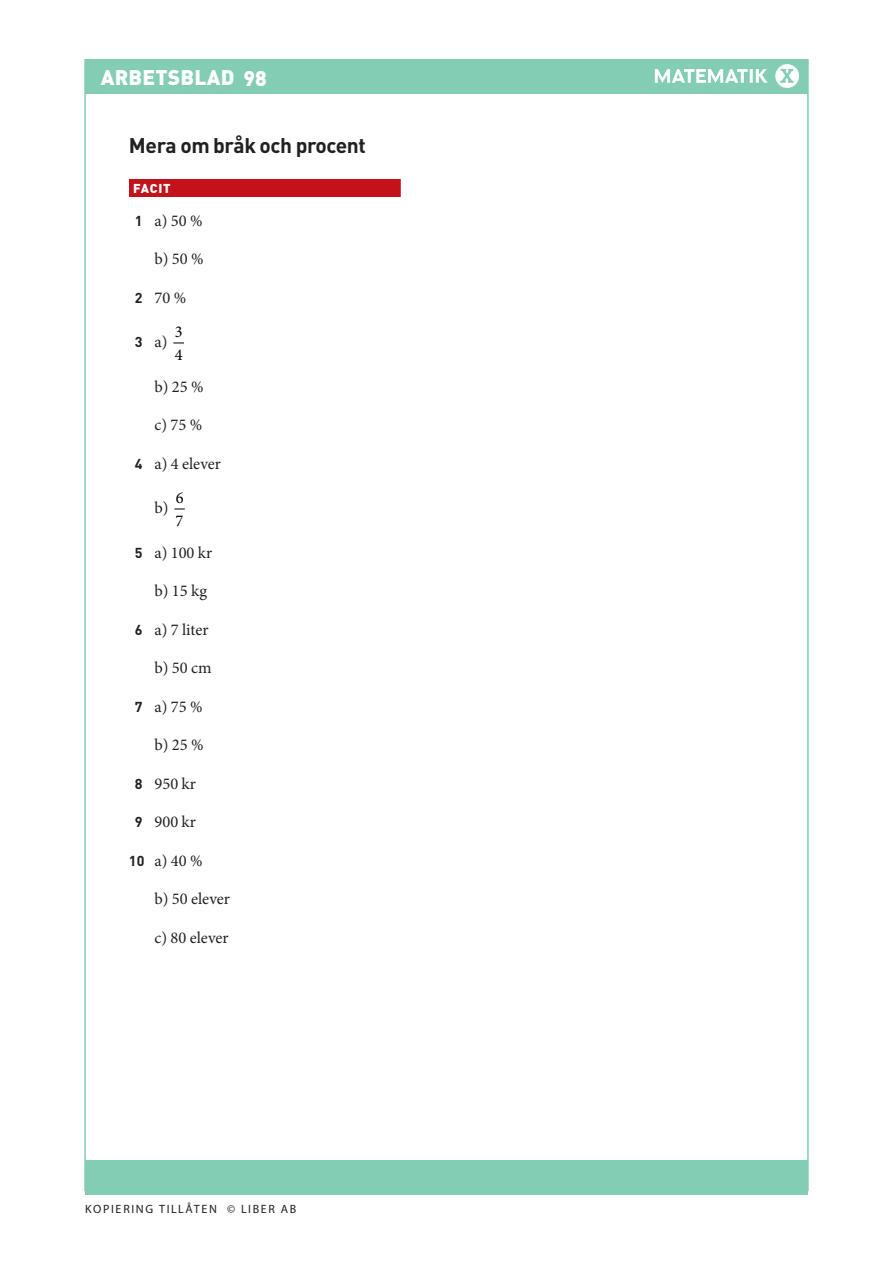
<style>
.page{position:relative;width:893px;height:1263px;background:#fff}
.page>*{position:absolute;margin:0;border:0;box-sizing:border-box;transform-origin:0 0}
.R_OH{font:700 21px "DIN Pro";letter-spacing:-.02em;color:#231f20}
.Antal_ratt{font:900 21px "DIN Pro";letter-spacing:.01em;color:#fff}
.Uppgift_luft_över_li{font:16.5px "Minion Pro";color:#231f20}
.t1{font:16.5px/23.2px "Minion Pro";color:#000}
.R_Facit_2{font:900 12.75px "DIN Pro";letter-spacing:.055em;color:#fff}
.t2{font:500 12px "Orgon Slab";letter-spacing:.14em;color:#231f20}
.s1{font-family:"DIN Pro";font-weight:700;font-size:14.25px}
</style>
<div class="page">
<div style="left:85px;top:59px;width:723px;height:34px;background:#83cdb5"></div>
<div style="left:85px;top:1160px;width:723px;height:34px;background:#83cdb5"></div>
<div style="left:775px;top:64px;width:24px;height:24px;background:#fff;border-radius:50%"></div>
<svg style="left:780px;top:69px;width:13px;height:14px"></svg>
<svg style="left:655px;top:69px;width:113px;height:14px"></svg>
<div style="left:129px;top:179px;width:272px;height:18px;background:#c4121a"></div>
<p class="Antal_ratt" style="left:101px;top:63px;width:168px">ARBETSBLAD 98</p>
<p class="R_OH" style="left:129px;top:131px;width:238px">Mera om bråk och procent</p>
<p class="R_Facit_2" style="left:133px;top:179px;width:39px">FACIT</p>
<p class="Uppgift_luft_över_li" style="left:135px;top:209px;width:69px"><span class="s1">1</span> a) 50 %</p>
<p class="Uppgift_luft_över_li" style="left:154px;top:248px;width:51px">b) 50 %</p>
<p class="Uppgift_luft_över_li" style="left:135px;top:286px;width:53px"><span class="s1">2</span> 70 %</p>
<p class="Uppgift_luft_över_li" style="left:135px;top:331px;width:34px"><span class="s1">3</span> a)</p>
<p class="t1" style="left:175px;top:320px;width:10px">3<br>4</p>
<p class="Uppgift_luft_över_li" style="left:154px;top:375px;width:51px">b) 25 %</p>
<p class="Uppgift_luft_över_li" style="left:154px;top:414px;width:49px">c) 75 %</p>
<p class="Uppgift_luft_över_li" style="left:135px;top:452px;width:88px"><span class="s1">4</span> a) 4 elever</p>
<p class="Uppgift_luft_över_li" style="left:154px;top:497px;width:16px">b)</p>
<p class="t1" style="left:175px;top:486px;width:10px">6<br>7</p>
<p class="Uppgift_luft_över_li" style="left:135px;top:541px;width:79px"><span class="s1">5</span> a) 100 kr</p>
<p class="Uppgift_luft_över_li" style="left:154px;top:580px;width:54px">b) 15 kg</p>
<p class="Uppgift_luft_över_li" style="left:135px;top:618px;width:75px"><span class="s1">6</span> a) 7 liter</p>
<p class="Uppgift_luft_över_li" style="left:154px;top:657px;width:59px">b) 50 cm</p>
<p class="Uppgift_luft_över_li" style="left:135px;top:695px;width:69px"><span class="s1">7</span> a) 75 %</p>
<p class="Uppgift_luft_över_li" style="left:154px;top:734px;width:51px">b) 25 %</p>
<p class="Uppgift_luft_över_li" style="left:135px;top:772px;width:63px"><span class="s1">8</span> 950 kr</p>
<p class="Uppgift_luft_över_li" style="left:135px;top:811px;width:63px"><span class="s1">9</span> 900 kr</p>
<p class="Uppgift_luft_över_li" style="left:129px;top:849px;width:75px"><span class="s1">10</span> a) 40 %</p>
<p class="Uppgift_luft_över_li" style="left:154px;top:888px;width:77px">b) 50 elever</p>
<p class="Uppgift_luft_över_li" style="left:154px;top:926px;width:76px">c) 80 elever</p>
<p class="t2" style="left:85px;top:1201px;width:213px">KOPIERING TILLÅTEN © LIBER AB</p>
</div>
